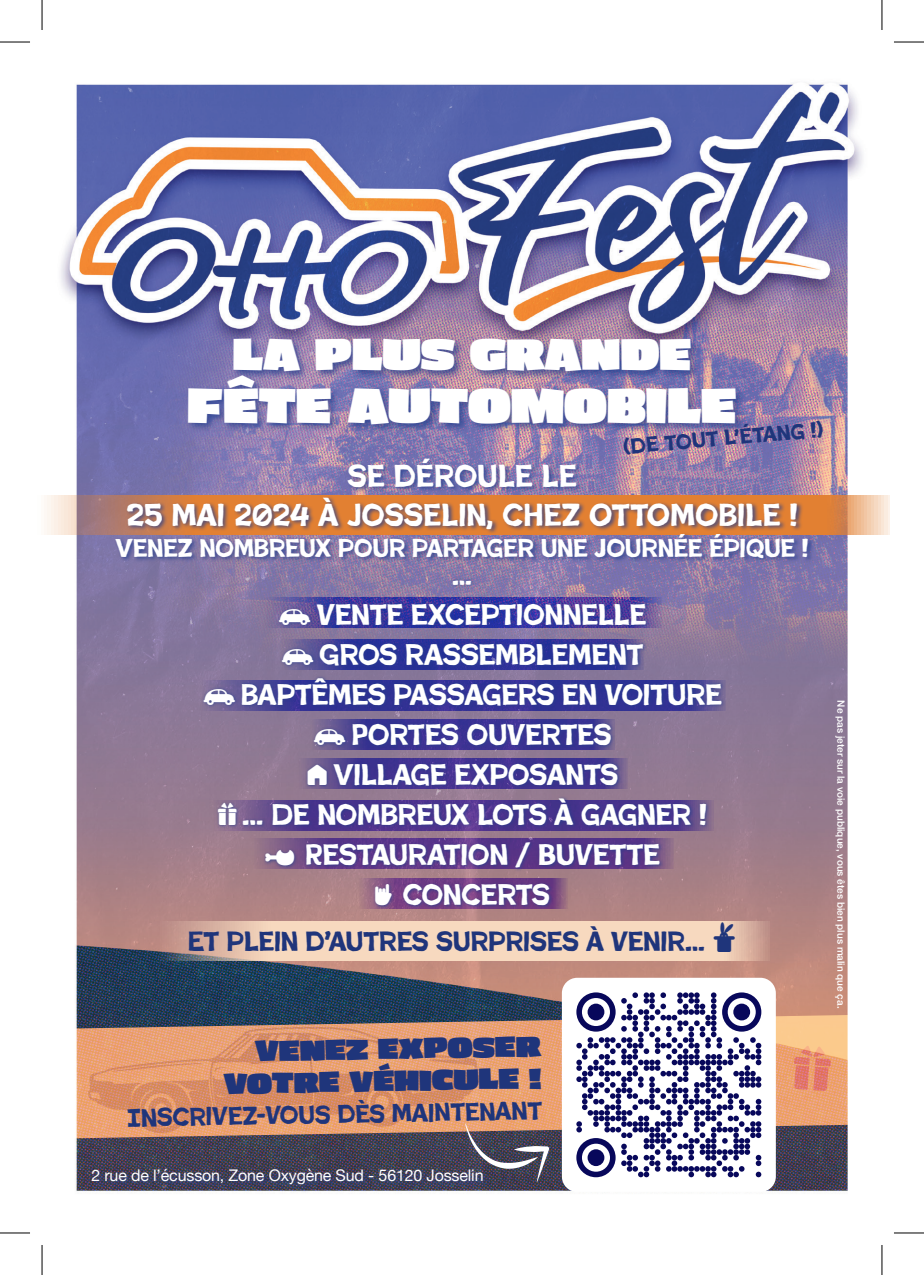
<style>
.page{position:relative;width:924px;height:1275px;background:#fff}
.page>*{position:absolute;margin:0;border:0;box-sizing:border-box;transform-origin:0 0}
.t1{font:900 47.6px "Asphalt";color:#fff}
.t2{font:900 43px "Asphalt";color:#fff}
.t3{font:32px/38.4px "Poster Cut Neue";color:#fff;text-align:center}
.t4{font:30px/40px "Poster Cut Neue";letter-spacing:-.01em;color:#fff;text-align:center}
.t5{font:28px "Poster Cut Neue";letter-spacing:-.01em;color:#1f357b}
.t6{font:900 28px/32px "Asphalt";color:#1f357b;text-align:right}
.t7{font:28px "Poster Cut Neue";color:#fff}
.t8{font:26px "Poster Cut Neue";letter-spacing:-.01em;color:#fff}
.t9{font:26px "Poster Cut Neue";color:#1f357b}
.t10{font:22px "Poster Cut Neue";color:#1f357b}
.t11{font:16px "Helvetica Neue";letter-spacing:-.01em;color:#fff}
.t12{font:500 10px "Helvetica Neue";color:#fff}
</style>
<div class="page">
<img style="left:44px;top:83px;width:835px;height:1108px">
<img style="left:58px;top:1014px;width:806px;height:124px">
<svg style="left:44px;top:495px;width:846px;height:39px;background:#d9ab91"></svg>
<svg style="left:154px;top:921px;width:615px;height:39px;background:#eccdb6"></svg>
<svg style="left:44px;top:1183px;width:25px;height:8px"></svg>
<div style="left:114px;top:457px;width:699px;height:107px;background:#253f8e;opacity:.75"></div>
<div style="left:201px;top:577px;width:524px;height:332px;background:#253f8e;opacity:.75"></div>
<div style="left:90px;top:1167px;width:401px;height:26px;background:#253f8e;opacity:.75"></div>
<div style="left:186px;top:336px;width:559px;height:98px;background:#253f8e;opacity:.75"></div>
<div style="left:561px;top:977px;width:214px;height:215px;background:#fff;border-radius:15px"></div>
<svg style="left:576px;top:992px;width:185px;height:185px"></svg>
<div style="left:587px;top:1149px;width:17px;height:17px;background:#08085b;border-radius:50%"></div>
<img style="left:88px;top:1026px;width:461px;height:155px">
<svg style="left:793px;top:1045px;width:37px;height:46px;background:#e78e71"></svg>
<hr style="left:0;top:42px;width:30px;height:1px;background:#000">
<hr style="left:893px;top:42px;width:30px;height:1px;background:#000">
<hr style="left:0;top:1232px;width:30px;height:1px;background:#000">
<hr style="left:893px;top:1232px;width:30px;height:1px;background:#000">
<hr style="left:42px;top:0;width:1px;height:30px;background:#000">
<hr style="left:42px;top:1245px;width:1px;height:30px;background:#000">
<hr style="left:881px;top:0;width:1px;height:30px;background:#000">
<hr style="left:881px;top:1245px;width:1px;height:30px;background:#000">
<svg style="left:279px;top:608px;width:31px;height:16px"></svg>
<svg style="left:282px;top:648px;width:31px;height:16px"></svg>
<svg style="left:204px;top:688px;width:31px;height:16px"></svg>
<svg style="left:314px;top:728px;width:31px;height:16px"></svg>
<svg style="left:307px;top:764px;width:19px;height:20px"></svg>
<svg style="left:218px;top:802px;width:18px;height:22px"></svg>
<svg style="left:265px;top:849px;width:29px;height:16px"></svg>
<svg style="left:375px;top:883px;width:17px;height:21px"></svg>
<h2 class="t2" style="left:233px;top:326px;width:459px">LA PLUS GRANDE</h2>
<h1 class="t1" style="left:187px;top:374px;width:550px">FÊTE AUTOMOBILE</h1>
<p class="t10" style="left:621px;top:434px;width:203px;rotate:-5deg">(DE TOUT L’ÉTANG !)</p>
<p class="t3" style="left:126px;top:457px;width:672px">SE DÉROULE LE<br>25 MAI 2024 À JOSSELIN, CHEZ OTTOMOBILE !</p>
<p class="t8" style="left:115px;top:533px;width:694px">VENEZ NOMBREUX POUR PARTAGER UNE JOURNÉE ÉPIQUE !</p>
<p class="t7" style="left:451px;top:559px;width:22px">…</p>
<p class="t4" style="left:241px;top:595px;width:482px">VENTE EXCEPTIONNELLE<br>GROS RASSEMBLEMENT<br>BAPTÊMES PASSAGERS EN VOITURE<br>PORTES OUVERTES<br>VILLAGE EXPOSANTS<br>… DE NOMBREUX LOTS À GAGNER !<br>RESTAURATION / BUVETTE<br>CONCERTS</p>
<p class="t5" style="left:188px;top:925px;width:549px">ET PLEIN D’AUTRES SURPRISES À VENIR… ▼</p>
<p class="t6" style="left:223px;top:1034px;width:319px;rotate:-1deg">VENEZ EXPOSER<br>VOTRE VÉHICULE !</p>
<p class="t9" style="left:127px;top:1103px;width:416px;rotate:-1deg">INSCRIVEZ-VOUS DÈS MAINTENANT</p>
<p class="t12" style="left:848px;top:700px;width:309px;rotate:90deg">Ne pas jeter sur la voie publique, vous êtes bien plus malin que ça.</p>
<p class="t11" style="left:91px;top:1164px;width:393px">2 rue de l’écusson, Zone Oxygène Sud - 56120 Josselin</p>
</div>
